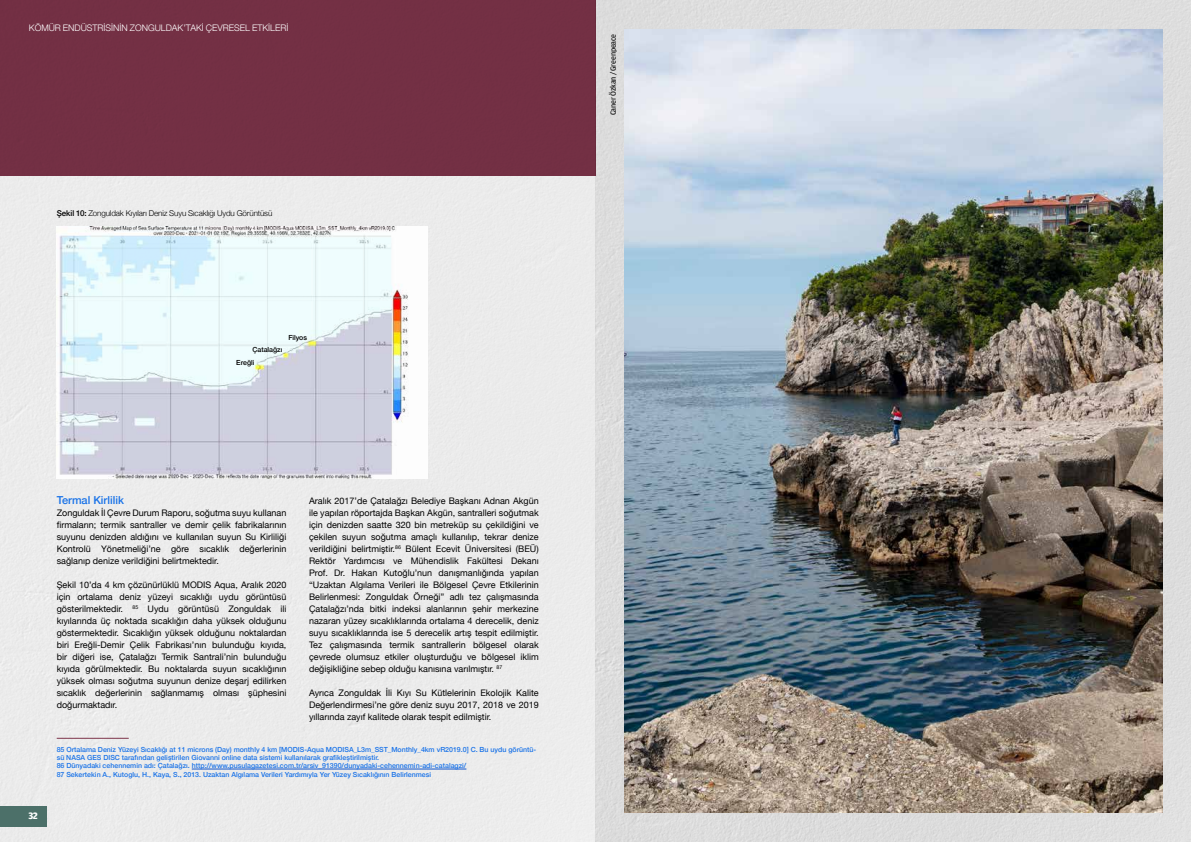
<style>
.page{position:relative;width:1191px;height:842px;background:#fff}
.page>*{position:absolute;margin:0;border:0;box-sizing:border-box;transform-origin:0 0}
.t1{font:500 11px "Helvetica Neue";color:#1a73e8}
.t2{font:700 10px "Amplitude";color:#fff}
.t3{font:9px/12px "Helvetica Neue";color:#000;text-align:justify}
.t4{font:300 9px "Helvetica Neue";color:#fff}
.t5{font:300 8px "Helvetica Neue";letter-spacing:-.01em;color:#000}
.t6{font:8px "Amplitude";letter-spacing:-.025em;color:#000}
.t7{font:500 7px/8.4px "Helvetica Neue";color:#1a73e8}
.t8{font:500 7px "Helvetica Neue";letter-spacing:-.005em;color:#000}
.s1{font-weight:500}
</style>
<div class="page">
<div style="left:0;top:175px;width:595px;height:667px;background:#ebebeb"></div>
<div style="left:0;top:806px;width:46px;height:20px;background:#4c7069"></div>
<div style="left:595px;top:0;width:596px;height:842px;background:#ddd"></div>
<div style="left:0;top:0;width:595px;height:175px;background:#733044"></div>
<hr style="left:57px;top:738px;width:72px;height:1px;background:#7d344a">
<hr style="left:192px;top:769px;width:274px;height:1px;background:#15c">
<img style="left:57px;top:227px;width:370px;height:252px">
<img style="left:624px;top:29px;width:538px;height:784px">
<p class="t4" style="left:29px;top:21px;width:261px">KÖMÜR ENDÜSTRISININ ZONGULDAK’TAKİ ÇEVRESEL ETKILERI</p>
<p class="t5" style="left:57px;top:207px;width:217px"><span class="s1">Şekil 10:</span> Zonguldak Kıyıları Deniz Suyu Sıcaklığı Uydu Görüntüsü</p>
<p class="t8" style="left:288px;top:332px;width:20px">Filyos</p>
<p class="t8" style="left:252px;top:344px;width:31px">Çatalağzı</p>
<p class="t8" style="left:236px;top:357px;width:20px">Ereğli</p>
<p class="t2" style="left:28px;top:810px;width:11px">32</p>
<p class="t1" style="left:57px;top:491px;width:69px">Termal Kirlilik</p>
<p class="t3" style="left:57px;top:507px;width:231px">Zonguldak İl Çevre Durum Raporu, soğutma suyu kullanan firmaların; termik santraller ve demir çelik fabrikalarının suyunu denizden aldığını ve kullanılan suyun Su Kirliliği Kontrolü Yönetmeliği’ne göre sıcaklık değerlerinin sağlanıp denize verildiğini belirtmektedir.</p>
<p class="t3" style="left:57px;top:579px;width:231px">Şekil 10’da 4 km çözünürlüklü MODIS Aqua, Aralık 2020 için ortalama deniz yüzeyi sıcaklığı uydu görüntüsü gösterilmektedir. <sup>85</sup> Uydu görüntüsü Zonguldak ili kıyılarında üç noktada sıcaklığın daha yüksek olduğunu göstermektedir. Sıcaklığın yüksek olduğunu noktalardan biri Ereğli-Demir Çelik Fabrikası’nın bulunduğu kıyıda, bir diğeri ise, Çatalağzı Termik Santrali’nin bulunduğu kıyıda görülmektedir. Bu noktalarda suyun sıcaklığının yüksek olması soğutma suyunun denize deşarj edilirken sıcaklık değerlerinin sağlanmamış olması şüphesini doğurmaktadır.</p>
<p class="t7" style="left:57px;top:744px;width:481px">85 Ortalama Deniz Yüzeyi Sıcaklığı at 11 microns (Day) monthly 4 km [MODIS-Aqua MODISA_L3m_SST_Monthly_4km vR2019.0] C. Bu uydu görüntü&shy;sü NASA GES DISC tarafından geliştirilen Giovanni online data sistemi kullanılarak grafikleştirilmiştir.<br>86 Dünyadaki cehennemin adı: Çatalağzı. http://www.pusulagazetesi.com.tr/arsiv_91390/dunyadaki-cehennemin-adi-catalagzi/<br>87 Sekertekin A., Kutoglu, H., Kaya, S., 2013. Uzaktan Algılama Verileri Yardımıyla Yer Yüzey Sıcaklığının Belirlenmesi</p>
<p class="t3" style="left:309px;top:495px;width:231px">Aralık 2017’de Çatalağzı Belediye Başkanı Adnan Akgün ile yapılan röportajda Başkan Akgün, santralleri soğutmak için denizden saatte 320 bin metreküp su çekildiğini ve çekilen suyun soğutma amaçlı kullanılıp, tekrar denize verildiğini belirtmiştir.<sup>86</sup> Bülent Ecevit Üniversitesi (BEÜ)<br>Rektör Yardımcısı ve Mühendislik Fakültesi Dekanı Prof. Dr. Hakan Kutoğlu’nun danışmanlığında yapılan “Uzaktan Algılama Verileri ile Bölgesel Çevre Etkilerinin Belirlenmesi: Zonguldak Örneği” adlı tez çalışmasında Çatalağzı’nda bitki indeksi alanlarının şehir merkezine nazaran yüzey sıcaklıklarında ortalama 4 derecelik, deniz suyu sıcaklıklarında ise 5 derecelik artış tespit edilmiştir.<br>Tez çalışmasında termik santrallerin bölgesel olarak çevrede olumsuz etkiler oluşturduğu ve bölgesel iklim değişikliğine sebep olduğu kanısına varılmıştır. <sup>87</sup></p>
<p class="t3" style="left:309px;top:687px;width:231px">Ayrıca Zonguldak İli Kıyı Su Kütlelerinin Ekolojik Kalite Değerlendirmesi’ne göre deniz suyu 2017, 2018 ve 2019 yıllarında zayıf kalitede olarak tespit edilmiştir.</p>
<p class="t6" style="left:608px;top:115px;width:83px;rotate:-90deg">Caner Özkan / Greenpeace</p>
</div>
